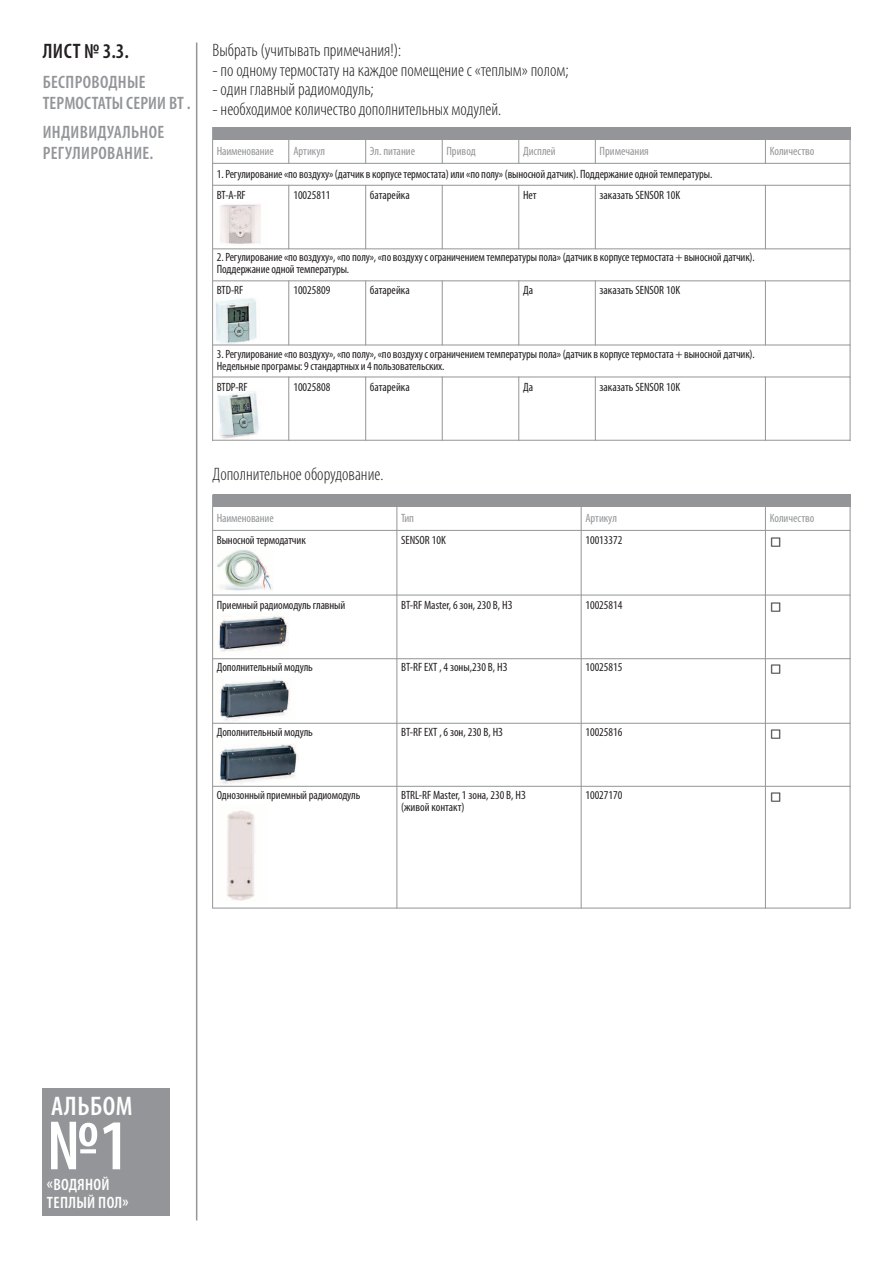
<style>
.page{position:relative;width:893px;height:1263px;background:#fff}
.page>*{position:absolute;margin:0;border:0;box-sizing:border-box;transform-origin:0 0}
.t1{font:600 condensed 72px "Myriad Pro";color:#fff}
.t2{font:600 condensed 27px "Myriad Pro";letter-spacing:.02em;color:#fff}
.t3{font:600 condensed 21px "Myriad Pro";color:#231f20}
.t4{font:300 condensed 18px "Myriad Pro";color:#231f20}
.t5{font:600 condensed 18px/21px "Myriad Pro";letter-spacing:.02em;color:#939598}
.t6{font:600 condensed 16.5px "Myriad Pro";letter-spacing:.02em;color:#fff}
.t7{font:condensed 12px "Myriad Pro";letter-spacing:-.01em;color:#231f20}
.t8{font:condensed 12px "Myriad Pro";color:#939598}
</style>
<div class="page">
<img style="left:215px;top:744px;width:83px;height:42px">
<img style="left:227px;top:810px;width:28px;height:91px">
<img style="left:215px;top:679px;width:81px;height:44px">
<img style="left:216px;top:550px;width:57px;height:41px">
<img style="left:218px;top:391px;width:41px;height:48px">
<img style="left:215px;top:298px;width:45px;height:47px">
<hr style="left:196px;top:43px;width:1px;height:1177px;background:#939598">
<div style="left:213px;top:127px;width:637px;height:13px;background:#939598"></div>
<hr style="left:213px;top:163px;width:637px;height:1px;background:#939598">
<hr style="left:213px;top:185px;width:637px;height:1px;background:#939598">
<hr style="left:213px;top:280px;width:637px;height:1px;background:#939598">
<hr style="left:213px;top:377px;width:637px;height:1px;background:#939598">
<hr style="left:213px;top:248px;width:637px;height:1px;background:#939598">
<hr style="left:213px;top:345px;width:637px;height:1px;background:#939598">
<hr style="left:213px;top:440px;width:637px;height:1px;background:#939598">
<div style="left:213px;top:494px;width:637px;height:13px;background:#939598"></div>
<hr style="left:213px;top:530px;width:637px;height:1px;background:#939598">
<hr style="left:212px;top:494px;width:1px;height:414px;background:#939598">
<hr style="left:396px;top:494px;width:1px;height:414px;background:#939598">
<hr style="left:581px;top:494px;width:1px;height:414px;background:#939598">
<hr style="left:765px;top:494px;width:1px;height:414px;background:#939598">
<hr style="left:850px;top:494px;width:1px;height:414px;background:#939598">
<hr style="left:213px;top:595px;width:637px;height:1px;background:#939598">
<hr style="left:213px;top:658px;width:637px;height:1px;background:#939598">
<hr style="left:213px;top:723px;width:637px;height:1px;background:#939598">
<hr style="left:213px;top:786px;width:637px;height:1px;background:#939598">
<hr style="left:213px;top:908px;width:637px;height:1px;background:#939598">
<img style="left:220px;top:204px;width:41px;height:41px">
<img style="left:218px;top:616px;width:71px;height:36px">
<hr style="left:212px;top:127px;width:1px;height:314px;background:#939598">
<hr style="left:850px;top:127px;width:1px;height:314px;background:#939598">
<hr style="left:288px;top:127px;width:1px;height:37px;background:#939598">
<hr style="left:365px;top:127px;width:1px;height:37px;background:#939598">
<hr style="left:442px;top:127px;width:1px;height:37px;background:#939598">
<hr style="left:518px;top:127px;width:1px;height:37px;background:#939598">
<hr style="left:595px;top:127px;width:1px;height:37px;background:#939598">
<hr style="left:765px;top:127px;width:1px;height:37px;background:#939598">
<hr style="left:288px;top:185px;width:1px;height:64px;background:#939598">
<hr style="left:365px;top:185px;width:1px;height:64px;background:#939598">
<hr style="left:442px;top:185px;width:1px;height:64px;background:#939598">
<hr style="left:518px;top:185px;width:1px;height:64px;background:#939598">
<hr style="left:595px;top:185px;width:1px;height:64px;background:#939598">
<hr style="left:765px;top:185px;width:1px;height:64px;background:#939598">
<hr style="left:288px;top:280px;width:1px;height:65px;background:#939598">
<hr style="left:365px;top:280px;width:1px;height:65px;background:#939598">
<hr style="left:442px;top:280px;width:1px;height:65px;background:#939598">
<hr style="left:518px;top:280px;width:1px;height:65px;background:#939598">
<hr style="left:595px;top:280px;width:1px;height:65px;background:#939598">
<hr style="left:765px;top:280px;width:1px;height:65px;background:#939598">
<hr style="left:288px;top:377px;width:1px;height:64px;background:#939598">
<hr style="left:365px;top:377px;width:1px;height:64px;background:#939598">
<hr style="left:442px;top:377px;width:1px;height:64px;background:#939598">
<hr style="left:518px;top:377px;width:1px;height:64px;background:#939598">
<hr style="left:595px;top:377px;width:1px;height:64px;background:#939598">
<hr style="left:765px;top:377px;width:1px;height:64px;background:#939598">
<div style="left:43px;top:1089px;width:127px;height:127px;background:#939598"></div>
<p class="t3" style="left:43px;top:38px;width:88px">ЛИСТ № 3.3.</p>
<p class="t5" style="left:43px;top:71px;width:104px">БЕСПРОВОДНЫЕ</p>
<p class="t5" style="left:43px;top:92px;width:149px">ТЕРМОСТАТЫ СЕРИИ BT .</p>
<p class="t5" style="left:43px;top:121px;width:123px">ИНДИВИДУАЛЬНОЕ<br>РЕГУЛИРОВАНИЕ.</p>
<p class="t4" style="left:213px;top:39px;width:190px">Выбрать (учитывать примечания!):</p>
<p class="t4" style="left:213px;top:59px;width:357px">- по одному термостату на каждое помещение с «теплым» полом;</p>
<p class="t4" style="left:213px;top:78px;width:163px">- один главный радиомодуль;</p>
<p class="t4" style="left:213px;top:98px;width:290px">- необходимое количество дополнительных модулей.</p>
<p class="t8" style="left:370px;top:144px;width:47px">Эл. питание</p>
<p class="t8" style="left:446px;top:144px;width:31px">Привод</p>
<p class="t8" style="left:523px;top:144px;width:34px">Дисплей</p>
<p class="t8" style="left:770px;top:144px;width:46px">Количество</p>
<p class="t7" style="left:370px;top:188px;width:41px">батарейка</p>
<p class="t8" style="left:217px;top:144px;width:58px">Наименование</p>
<p class="t7" style="left:217px;top:166px;width:497px">1. Регулирование «по воздуху» (датчик в корпусе термостата) или «по полу» (выносной датчик). Поддержание одной температуры.</p>
<p class="t8" style="left:293px;top:144px;width:33px">Артикул</p>
<p class="t7" style="left:293px;top:188px;width:38px">10025811</p>
<p class="t8" style="left:600px;top:144px;width:51px">Примечания</p>
<p class="t7" style="left:600px;top:188px;width:82px">заказать SENSOR 10K</p>
<p class="t7" style="left:217px;top:188px;width:30px">BT-A-RF</p>
<p class="t7" style="left:523px;top:188px;width:15px">Нет</p>
<p class="t7" style="left:217px;top:250px;width:539px">2. Регулирование «по воздуху», «по полу», «по воздуху с ограничением температуры пола» (датчик в корпусе термостата + выносной датчик).</p>
<p class="t7" style="left:217px;top:262px;width:134px">Поддержание одной температуры.</p>
<p class="t7" style="left:217px;top:283px;width:28px">BTD-RF</p>
<p class="t7" style="left:293px;top:283px;width:38px">10025809</p>
<p class="t7" style="left:370px;top:283px;width:41px">батарейка</p>
<p class="t7" style="left:523px;top:283px;width:12px">Да</p>
<p class="t7" style="left:600px;top:283px;width:82px">заказать SENSOR 10K</p>
<p class="t7" style="left:217px;top:346px;width:539px">3. Регулирование «по воздуху», «по полу», «по воздуху с ограничением температуры пола» (датчик в корпусе термостата + выносной датчик).</p>
<p class="t7" style="left:217px;top:358px;width:229px">Недельные програмы: 9 стандартных и 4 пользовательских.</p>
<p class="t7" style="left:217px;top:379px;width:32px">BTDP-RF</p>
<p class="t7" style="left:293px;top:379px;width:38px">10025808</p>
<p class="t7" style="left:370px;top:379px;width:41px">батарейка</p>
<p class="t7" style="left:523px;top:379px;width:12px">Да</p>
<p class="t7" style="left:600px;top:379px;width:82px">заказать SENSOR 10K</p>
<p class="t4" style="left:213px;top:463px;width:172px">Дополнительное оборудование.</p>
<p class="t8" style="left:217px;top:511px;width:58px">Наименование</p>
<p class="t7" style="left:217px;top:533px;width:90px">Выносной термодатчик</p>
<p class="t8" style="left:401px;top:511px;width:14px">Тип</p>
<p class="t7" style="left:401px;top:533px;width:46px">SENSOR 10K</p>
<p class="t8" style="left:585px;top:511px;width:33px">Артикул</p>
<p class="t7" style="left:585px;top:533px;width:38px">10013372</p>
<p class="t8" style="left:770px;top:511px;width:46px">Количество</p>
<p class="t7" style="left:217px;top:597px;width:130px">Приемный радиомодуль главный</p>
<p class="t7" style="left:401px;top:597px;width:113px">BT-RF Master, 6 зон, 230 В, НЗ</p>
<p class="t7" style="left:585px;top:597px;width:38px">10025814</p>
<p class="t7" style="left:217px;top:660px;width:97px">Дополнительный модуль</p>
<p class="t7" style="left:401px;top:660px;width:108px">BT-RF EXT , 4 зоны,230 В, НЗ</p>
<p class="t7" style="left:585px;top:660px;width:38px">10025815</p>
<p class="t7" style="left:217px;top:725px;width:97px">Дополнительный модуль</p>
<p class="t7" style="left:401px;top:725px;width:103px">BT-RF EXT , 6 зон, 230 В, НЗ</p>
<p class="t7" style="left:585px;top:725px;width:38px">10025816</p>
<p class="t7" style="left:217px;top:788px;width:145px">Однозонный приемный радиомодуль</p>
<p class="t7" style="left:401px;top:788px;width:126px">BTRL-RF Master, 1 зона, 230 В, НЗ</p>
<p class="t7" style="left:401px;top:800px;width:65px">(живой контакт)</p>
<p class="t7" style="left:585px;top:788px;width:38px">10027170</p>
<p class="t2" style="left:51px;top:1090px;width:83px">АЛЬБОМ</p>
<p class="t1" style="left:47px;top:1101px;width:84px">№1</p>
<p class="t6" style="left:47px;top:1174px;width:64px">«ВОДЯНОЙ</p>
<p class="t6" style="left:47px;top:1192px;width:83px">ТЕПЛЫЙ ПОЛ»</p>
</div>
